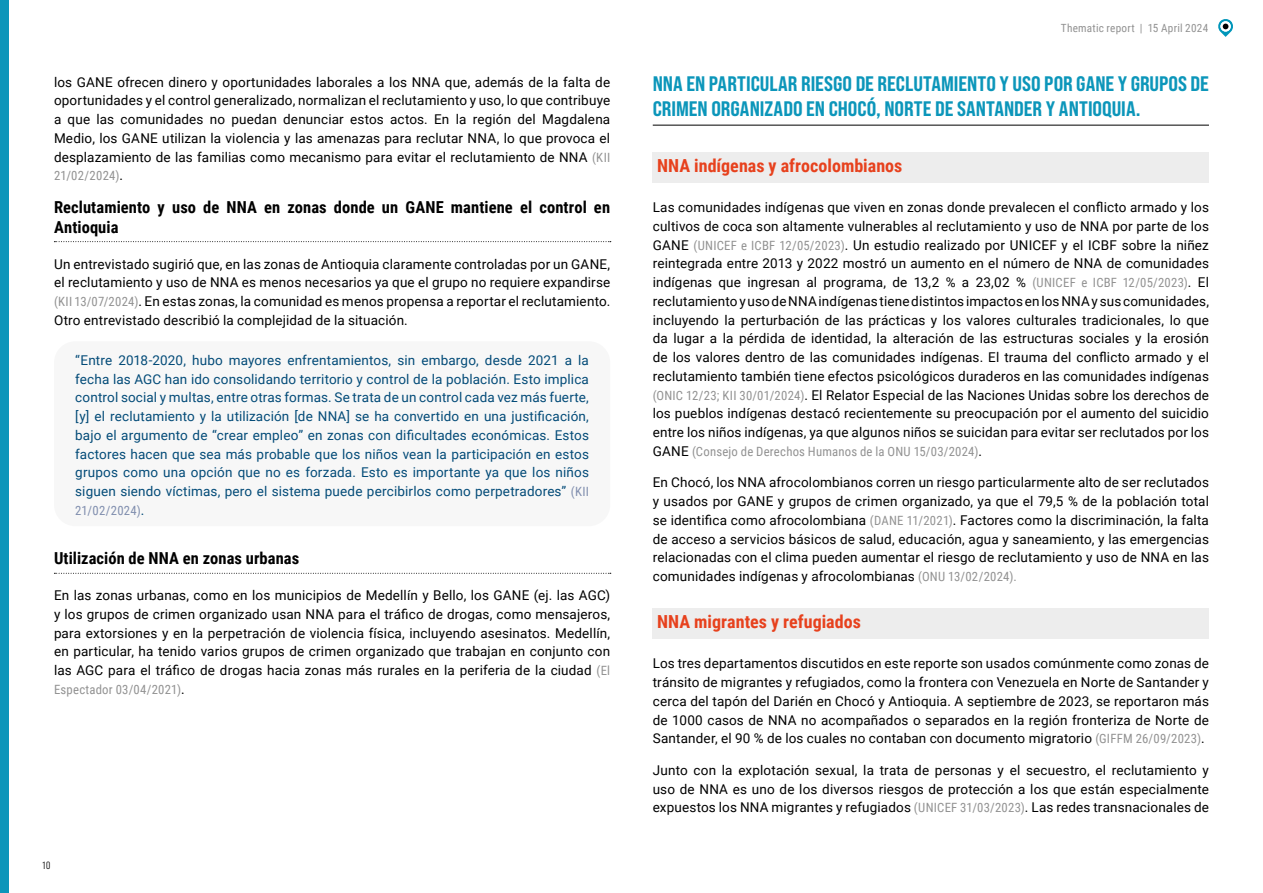
<style>
.page{position:relative;width:1263px;height:893px;background:#fff}
.page>*{position:absolute;margin:0;border:0;box-sizing:border-box;transform-origin:0 0}
.t1{font:21px/25.2px "Bebas Neue Pro Semi Exp X Bold";color:#0c96ba}
.t2{font:700 18px "Roboto Condensed";color:#e7411d}
.t3{font:700 16.5px/19.8px "Roboto Condensed";letter-spacing:.005em;color:#000}
.t4{font:13.5px/18.8px "Roboto";letter-spacing:.01em;color:#000;text-align:justify}
.t5{font:13.5px/18.8px "Roboto";letter-spacing:.015em;color:#034b78;text-align:justify}
.t6{font:12.75px "Roboto Condensed";letter-spacing:.015em;color:#929292}
.t7{font:12.75px "Roboto Condensed";letter-spacing:.015em;color:#808eae}
.t8{font:11.25px "Roboto Condensed";letter-spacing:.02em;color:#929292}
.t9{font:10.5px "Bebas Neue Pro Middle";color:#000}
.s1{font-family:"Roboto Condensed";font-size:12.75px;color:#929292}
.s2{font-family:"Roboto";font-size:13.5px;color:#000}
.s3{font-family:"Roboto Condensed";font-size:12.75px;color:#808eae}
.s4{font-family:"Roboto";font-size:13.5px;color:#034b78}
</style>
<div class="page">
<svg style="left:1218px;top:19px;width:15px;height:18px"></svg>
<div style="left:0;top:0;width:9px;height:893px;background:#0c96ba"></div>
<div style="left:54px;top:341px;width:556px;height:185px;background:#f7f7f7;border-radius:21px"></div>
<svg style="left:54px;top:241px;width:557px;height:1px"></svg>
<svg style="left:54px;top:573px;width:557px;height:1px"></svg>
<hr style="left:653px;top:125px;width:556px;height:1px;background:#000">
<div style="left:653px;top:152px;width:556px;height:31px;background:#ededed"></div>
<div style="left:653px;top:608px;width:556px;height:31px;background:#ededed"></div>
<p class="t4" style="left:54px;top:72px;width:558px">los GANE ofrecen dinero y oportunidades laborales a los NNA que, además de la falta de oportunidades y el control generalizado, normalizan el reclutamiento y uso, lo que contribuye a que las comunidades no puedan denunciar estos actos. En la región del Magdalena Medio, los GANE utilizan la violencia y las amenazas para reclutar NNA, lo que provoca el desplazamiento de las familias como mecanismo para evitar el reclutamiento de NNA <span class="s1">(KII</span></p>
<p class="t6" style="left:54px;top:167px;width:70px">21/02/2024)<span class="s2">.</span></p>
<p class="t3" style="left:54px;top:197px;width:558px">Reclutamiento y uso de NNA en zonas donde un GANE mantiene el control en<br>Antioquia</p>
<p class="t4" style="left:54px;top:254px;width:558px">Un entrevistado sugirió que, en las zonas de Antioquia claramente controladas por un GANE, el reclutamiento y uso de NNA es menos necesarios ya que el grupo no requiere expandirse <span class="s1">(KII 13/07/2024)</span>. En estas zonas, la comunidad es menos propensa a reportar el reclutamiento.<br>Otro entrevistado describió la complejidad de la situación.</p>
<p class="t5" style="left:75px;top:350px;width:515px">“Entre 2018-2020, hubo mayores enfrentamientos, sin embargo, desde 2021 a la fecha las AGC han ido consolidando territorio y control de la población. Esto implica control social y multas, entre otras formas. Se trata de un control cada vez más fuerte, [y] el reclutamiento y la utilización [de NNA] se ha convertido en una justificación, bajo el argumento de “crear empleo” en zonas con dificultades económicas. Estos factores hacen que sea más probable que los niños vean la participación en estos grupos como una opción que no es forzada. Esto es importante ya que los niños siguen siendo víctimas, pero el sistema puede percibirlos como perpetradores” <span class="s3">(KII</span></p>
<p class="t7" style="left:75px;top:501px;width:70px">21/02/2024)<span class="s4">.</span></p>
<p class="t3" style="left:54px;top:548px;width:247px">Utilización de NNA en zonas urbanas</p>
<p class="t4" style="left:54px;top:585px;width:558px">En las zonas urbanas, como en los municipios de Medellín y Bello, los GANE (ej. las AGC) y los grupos de crimen organizado usan NNA para el tráfico de drogas, como mensajeros, para extorsiones y en la perpetración de violencia física, incluyendo asesinatos. Medellín, en particular, ha tenido varios grupos de crimen organizado que trabajan en conjunto con las AGC para el tráfico de drogas hacia zonas más rurales en la periferia de la ciudad <span class="s1">(El</span></p>
<p class="t6" style="left:54px;top:680px;width:132px">Espectador 03/04/2021)<span class="s2">.</span></p>
<p class="t9" style="left:43px;top:859px;width:9px">10</p>
<p class="t8" style="left:1061px;top:20px;width:149px">Thematic report | 15 April 2024</p>
<h1 class="t1" style="left:653px;top:71px;width:558px">NNA EN PARTICULAR RIESGO DE RECLUTAMIENTO Y USO POR GANE Y GRUPOS DE<br>CRIMEN ORGANIZADO EN CHOCÓ, NORTE DE SANTANDER Y ANTIOQUIA.</h1>
<h2 class="t2" style="left:657px;top:153px;width:247px">NNA indígenas y afrocolombianos</h2>
<p class="t4" style="left:653px;top:197px;width:558px">Las comunidades indígenas que viven en zonas donde prevalecen el conflicto armado y los cultivos de coca son altamente vulnerables al reclutamiento y uso de NNA por parte de los GANE <span class="s1">(UNICEF e ICBF 12/05/2023)</span>. Un estudio realizado por UNICEF y el ICBF sobre la niñez reintegrada entre 2013 y 2022 mostró un aumento en el número de NNA de comunidades indígenas que ingresan al programa, de 13,2 % a 23,02 % <span class="s1">(UNICEF e ICBF 12/05/2023)</span>. El reclutamiento y uso de NNA indígenas tiene distintos impactos en los NNA y sus comunidades, incluyendo la perturbación de las prácticas y los valores culturales tradicionales, lo que da lugar a la pérdida de identidad, la alteración de las estructuras sociales y la erosión de los valores dentro de las comunidades indígenas. El trauma del conflicto armado y el reclutamiento también tiene efectos psicológicos duraderos en las comunidades indígenas <span class="s1">(ONIC 12/23; KII 30/01/2024)</span>. El Relator Especial de las Naciones Unidas sobre los derechos de los pueblos indígenas destacó recientemente su preocupación por el aumento del suicidio entre los niños indígenas, ya que algunos niños se suicidan para evitar ser reclutados por los</p>
<p class="t6" style="left:653px;top:442px;width:331px"><span class="s2">GANE</span> (Consejo de Derechos Humanos de la ONU 15/03/2024)<span class="s2">.</span></p>
<p class="t4" style="left:653px;top:473px;width:558px">En Chocó, los NNA afrocolombianos corren un riesgo particularmente alto de ser reclutados y usados por GANE y grupos de crimen organizado, ya que el 79,5 % de la población total se identifica como afrocolombiana <span class="s1">(DANE 11/2021)</span>. Factores como la discriminación, la falta de acceso a servicios básicos de salud, educación, agua y saneamiento, y las emergencias relacionadas con el clima pueden aumentar el riesgo de reclutamiento y uso de NNA en las comunidades indígenas y afrocolombianas <span class="s1">(ONU 13/02/2024).</span></p>
<h2 class="t2" style="left:657px;top:609px;width:205px">NNA migrantes y refugiados</h2>
<p class="t4" style="left:653px;top:654px;width:558px">Los tres departamentos discutidos en este reporte son usados comúnmente como zonas de tránsito de migrantes y refugiados, como la frontera con Venezuela en Norte de Santander y cerca del tapón del Darién en Chocó y Antioquia. A septiembre de 2023, se reportaron más de 1000 casos de NNA no acompañados o separados en la región fronteriza de Norte de Santander, el 90 % de los cuales no contaban con documento migratorio <span class="s1">(GIFFM 26/09/2023)</span>.</p>
<p class="t4" style="left:653px;top:760px;width:558px">Junto con la explotación sexual, la trata de personas y el secuestro, el reclutamiento y uso de NNA es uno de los diversos riesgos de protección a los que están especialmente expuestos los NNA migrantes y refugiados <span class="s1">(UNICEF 31/03/2023)</span>. Las redes transnacionales de</p>
</div>
